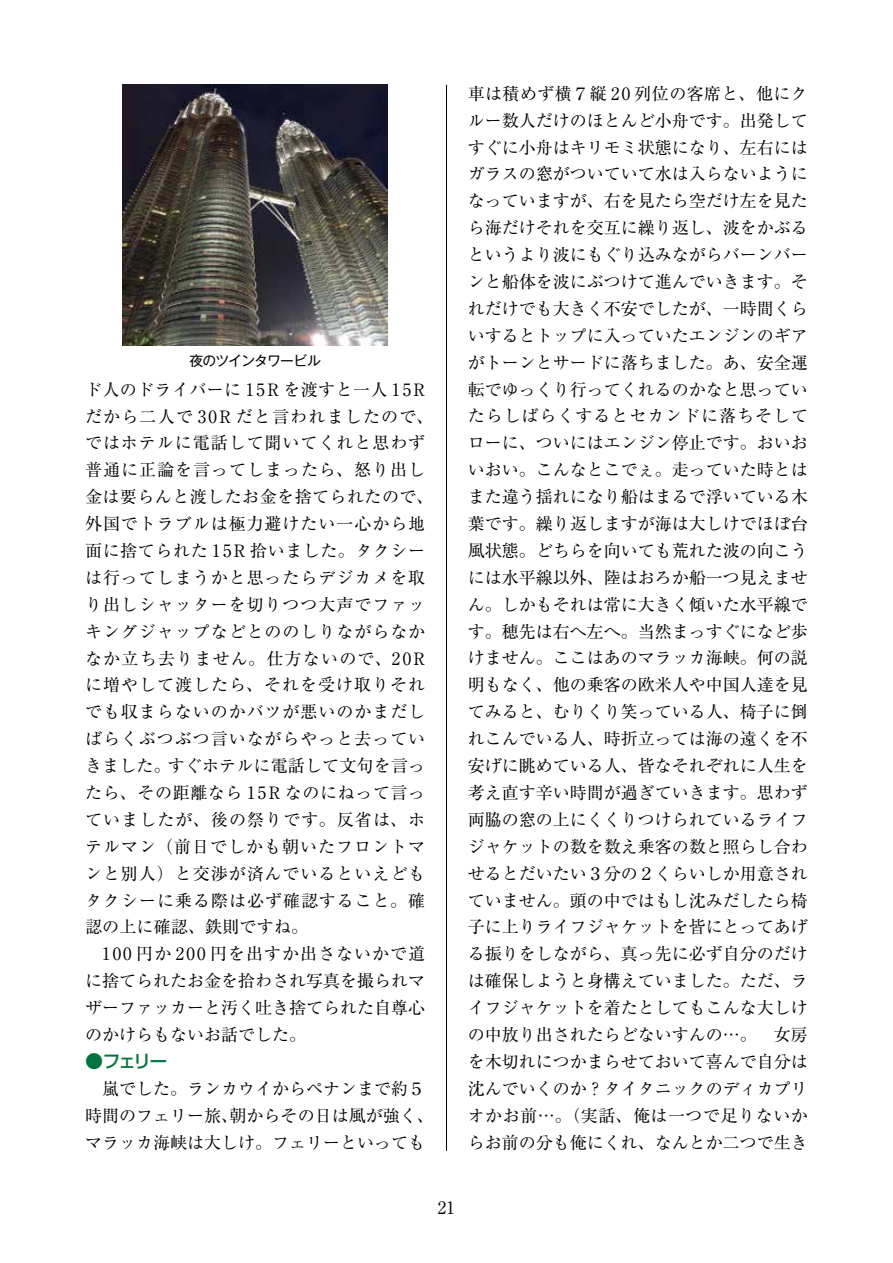
<style>
.page{position:relative;width:893px;height:1263px;background:#fff}
.page>*{position:absolute;margin:0;border:0;box-sizing:border-box;transform-origin:0 0}
.t1{font:500 18px "UD Shin Go Pro";color:#00743f}
.t2{font:16.95px/26.8px "Ryumin Pr 6 N";letter-spacing:.055em;color:#000;text-align:justify}
.t3{font:16.95px/26.8px "Ryumin Pr 6 N";color:#000;text-align:center}
.t4{font:16.95px "Ryumin Pro";color:#000}
.t5{font:13.8px "Gothic MB101 Pro";letter-spacing:-.06em;color:#000}
</style>
<div class="page">
<img style="left:122px;top:85px;width:266px;height:260px">
<hr style="left:446px;top:85px;width:1px;height:1066px;background:#000">
<p class="t5" style="left:189px;top:349px;width:133px">夜のツインタワービル</p>
<p class="t2" style="left:85px;top:375px;width:350px;text-align:left">ド人のドライバーに 15R を渡すと一人 15Rだから二人で 30R だと言われましたので、ではホテルに電話して聞いてくれと思わず普通に正論を言ってしまったら、怒り出し金は要らんと渡したお金を捨てられたので、外国でトラブルは極力避けたい一心から地面に捨てられた 15R 拾いました。タクシーは行ってしまうかと思ったらデジカメを取り出しシャッターを切りつつ大声でファッキングジャップなどとののしりながらなかなか立ち去りません。仕方ないので、20Rに増やして渡したら、それを受け取りそれでも収まらないのかバツが悪いのかまだしばらくぶつぶつ言いながらやっと去っていきました。すぐホテルに電話して文句を言ったら、その距離なら 15R なのにねって言っていましたが、後の祭りです。反省は、ホテルマン（前日でしかも朝いたフロントマンと別人）と交渉が済んでいるといえどもタクシーに乗る際は必ず確認すること。確認の上に確認、鉄則ですね。</p>
<p class="t2" style="left:85px;top:940px;width:342px;text-indent:17px">100 円か 200 円を出すか出さないかで道に捨てられたお金を拾わされ写真を撮られマザーファッカーと汚く吐き捨てられた自尊心のかけらもないお話でした。</p>
<p class="t1" style="left:85px;top:1047px;width:84px">●フェリー</p>
<p class="t3" style="left:85px;top:1074px;width:350px">嵐でした。ランカウイからペナンまで約５<br>時間のフェリー旅、朝からその日は風が強く、マラッカ海峡は大しけ。フェリーといっても</p>
<p class="t2" style="left:468px;top:79px;width:342px">車は積めず横７縦 20 列位の客席と、他にクルー数人だけのほとんど小舟です。出発してすぐに小舟はキリモミ状態になり、左右にはガラスの窓がついていて水は入らないようになっていますが、右を見たら空だけ左を見たら海だけそれを交互に繰り返し、波をかぶるというより波にもぐり込みながらバーンバーンと船体を波にぶつけて進んでいきます。それだけでも大きく不安でしたが、一時間くらいするとトップに入っていたエンジンのギアがトーンとサードに落ちました。あ、安全運転でゆっくり行ってくれるのかなと思っていたらしばらくするとセカンドに落ちそしてローに、ついにはエンジン停止です。おいおいおい。こんなとこでぇ。走っていた時とはまた違う揺れになり船はまるで浮いている木葉です。繰り返しますが海は大しけでほぼ台風状態。どちらを向いても荒れた波の向こうには水平線以外、陸はおろか船一つ見えません。しかもそれは常に大きく傾いた水平線です。穂先は右へ左へ。当然まっすぐになど歩けません。ここはあのマラッカ海峡。何の説明もなく、他の乗客の欧米人や中国人達を見てみると、むりくり笑っている人、椅子に倒れこんでいる人、時折立っては海の遠くを不安げに眺めている人、皆なそれぞれに人生を考え直す辛い時間が過ぎていきます。思わず両脇の窓の上にくくりつけられているライフジャケットの数を数え乗客の数と照らし合わせるとだいたい３分の２くらいしか用意されていません。頭の中ではもし沈みだしたら椅子に上りライフジャケットを皆にとってあげる振りをしながら、真っ先に必ず自分のだけは確保しようと身構えていました。ただ、ライフジャケットを着たとしてもこんな大しけの中放り出されたらどないすんの…。　女房を木切れにつかまらせておいて喜んで自分は沈んでいくのか？タイタニックのディカプリオかお前…。（実話、俺は一つで足りないからお前の分も俺にくれ、なんとか二つで生き</p>
<p class="t4" style="left:438px;top:1194px;width:19px">21</p>
</div>
